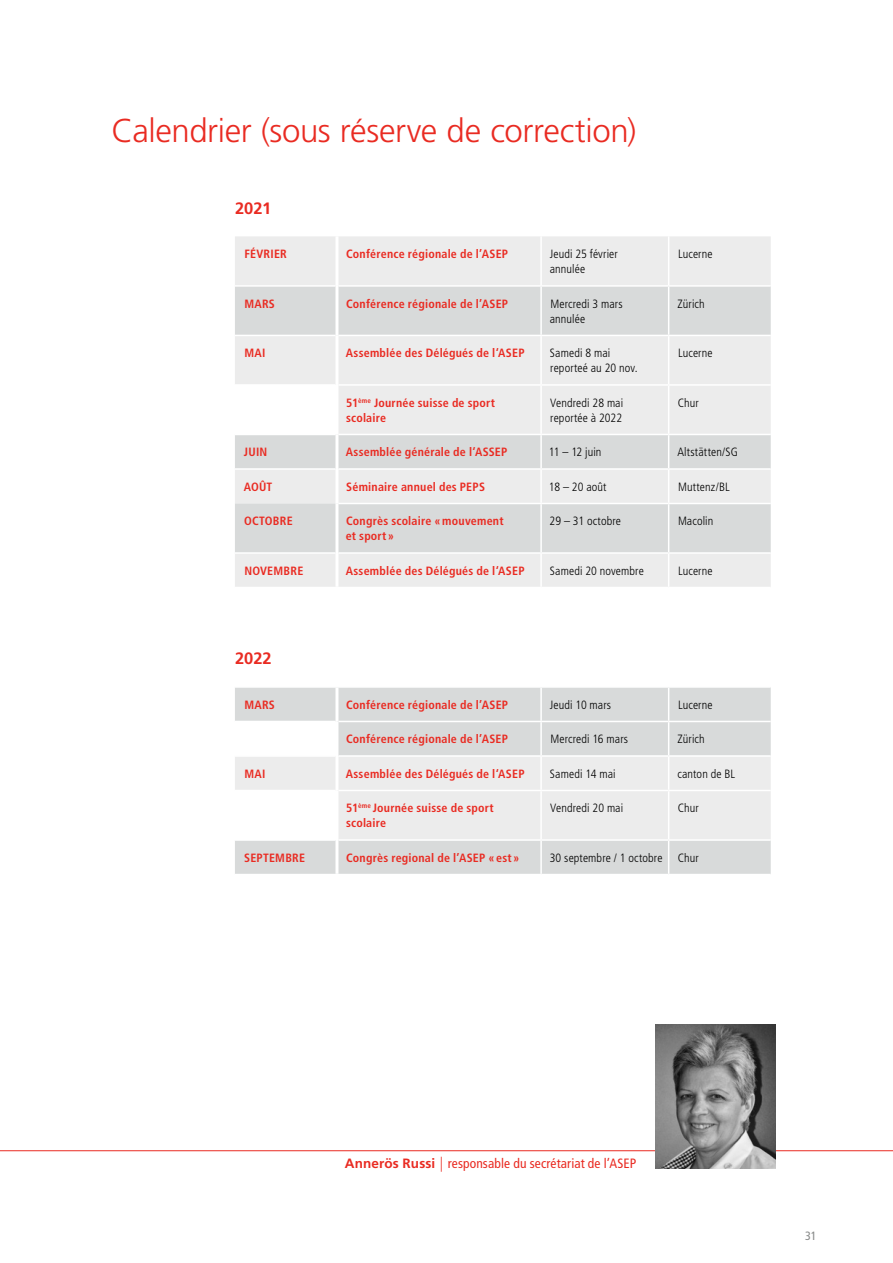
<style>
.page{position:relative;width:893px;height:1263px;background:#fff}
.page>*{position:absolute;margin:0;border:0;box-sizing:border-box;transform-origin:0 0}
.t1{font:300 33px "Frutiger LT Std";letter-spacing:-.015em;color:#e92b22}
.t2{font:700 16.5px "Frutiger LT Std";color:#e92b22}
.t3{font:condensed 13.5px "Frutiger LT Std";letter-spacing:.01em;color:#e92b22}
.t4{font:700 condensed 12px/15px "Frutiger LT Std";letter-spacing:.015em;color:#e92b22}
.t5{font:300 condensed 12px/15px "Frutiger LT Std";letter-spacing:.01em;color:#000}
.t6{font:condensed 12px "Frutiger LT Std";color:#878988}
.s1{font-weight:700;font-stretch:normal}
.s2{font-weight:300;font-size:15px}
</style>
<div class="page">
<hr style="left:0;top:1150px;width:893px;height:1px;background:#e92b22">
<div style="left:235px;top:236px;width:536px;height:351px;background:#ececec"></div>
<svg style="left:235px;top:287px;width:536px;height:265px;background:#e2e3e3"></svg>
<hr style="left:235px;top:285px;width:100px;height:2px;background:#fff">
<hr style="left:338px;top:285px;width:203px;height:2px;background:#fff">
<hr style="left:235px;top:335px;width:100px;height:1px;background:#fff">
<hr style="left:338px;top:335px;width:203px;height:1px;background:#fff">
<hr style="left:235px;top:384px;width:100px;height:2px;background:#fff">
<hr style="left:338px;top:384px;width:203px;height:2px;background:#fff">
<hr style="left:235px;top:434px;width:100px;height:1px;background:#fff">
<hr style="left:338px;top:434px;width:203px;height:1px;background:#fff">
<hr style="left:235px;top:468px;width:100px;height:2px;background:#fff">
<hr style="left:338px;top:468px;width:203px;height:2px;background:#fff">
<hr style="left:338px;top:503px;width:203px;height:1px;background:#fff">
<hr style="left:235px;top:552px;width:100px;height:2px;background:#fff">
<hr style="left:338px;top:552px;width:203px;height:2px;background:#fff">
<hr style="left:668px;top:236px;width:1px;height:49px;background:#fff">
<hr style="left:668px;top:287px;width:1px;height:48px;background:#fff">
<hr style="left:668px;top:336px;width:1px;height:48px;background:#fff">
<hr style="left:668px;top:386px;width:1px;height:48px;background:#fff">
<hr style="left:668px;top:435px;width:1px;height:33px;background:#fff">
<hr style="left:541px;top:285px;width:128px;height:2px;background:#fff">
<hr style="left:541px;top:335px;width:128px;height:1px;background:#fff">
<hr style="left:541px;top:384px;width:128px;height:2px;background:#fff">
<hr style="left:541px;top:434px;width:128px;height:1px;background:#fff">
<hr style="left:541px;top:468px;width:128px;height:2px;background:#fff">
<hr style="left:669px;top:285px;width:102px;height:2px;background:#fff">
<hr style="left:669px;top:335px;width:102px;height:1px;background:#fff">
<hr style="left:669px;top:384px;width:102px;height:2px;background:#fff">
<hr style="left:669px;top:434px;width:102px;height:1px;background:#fff">
<hr style="left:669px;top:468px;width:102px;height:2px;background:#fff">
<hr style="left:668px;top:470px;width:1px;height:33px;background:#fff">
<hr style="left:669px;top:503px;width:102px;height:1px;background:#fff">
<hr style="left:541px;top:503px;width:128px;height:1px;background:#fff">
<hr style="left:668px;top:504px;width:1px;height:48px;background:#fff">
<hr style="left:541px;top:552px;width:128px;height:2px;background:#fff">
<hr style="left:669px;top:552px;width:102px;height:2px;background:#fff">
<hr style="left:668px;top:554px;width:1px;height:33px;background:#fff">
<hr style="left:335px;top:236px;width:3px;height:50px;background:#fff">
<hr style="left:335px;top:286px;width:3px;height:49px;background:#fff">
<hr style="left:335px;top:335px;width:3px;height:50px;background:#fff">
<hr style="left:335px;top:385px;width:3px;height:49px;background:#fff">
<hr style="left:335px;top:434px;width:3px;height:35px;background:#fff">
<hr style="left:335px;top:469px;width:3px;height:34px;background:#fff">
<hr style="left:335px;top:503px;width:3px;height:50px;background:#fff">
<hr style="left:335px;top:553px;width:3px;height:34px;background:#fff">
<hr style="left:540px;top:236px;width:2px;height:49px;background:#fff">
<hr style="left:540px;top:287px;width:2px;height:48px;background:#fff">
<hr style="left:540px;top:336px;width:2px;height:48px;background:#fff">
<hr style="left:540px;top:386px;width:2px;height:48px;background:#fff">
<hr style="left:540px;top:435px;width:2px;height:33px;background:#fff">
<hr style="left:540px;top:470px;width:2px;height:33px;background:#fff">
<hr style="left:540px;top:504px;width:2px;height:48px;background:#fff">
<hr style="left:540px;top:554px;width:2px;height:33px;background:#fff">
<svg style="left:235px;top:688px;width:536px;height:186px;background:#dadcdc"></svg>
<svg style="left:235px;top:757px;width:536px;height:82px"></svg>
<hr style="left:235px;top:721px;width:100px;height:1px;background:#fff">
<hr style="left:338px;top:721px;width:203px;height:1px;background:#fff">
<hr style="left:235px;top:755px;width:100px;height:2px;background:#fff">
<hr style="left:338px;top:755px;width:203px;height:2px;background:#fff">
<hr style="left:235px;top:790px;width:100px;height:1px;background:#fff">
<hr style="left:338px;top:790px;width:203px;height:1px;background:#fff">
<hr style="left:235px;top:839px;width:100px;height:2px;background:#fff">
<hr style="left:338px;top:839px;width:203px;height:2px;background:#fff">
<hr style="left:668px;top:757px;width:1px;height:33px;background:#fff">
<hr style="left:668px;top:791px;width:1px;height:48px;background:#fff">
<hr style="left:668px;top:841px;width:1px;height:33px;background:#fff">
<hr style="left:668px;top:688px;width:1px;height:33px;background:#fff">
<hr style="left:668px;top:722px;width:1px;height:33px;background:#fff">
<hr style="left:541px;top:721px;width:128px;height:1px;background:#fff">
<hr style="left:541px;top:755px;width:128px;height:2px;background:#fff">
<hr style="left:541px;top:790px;width:128px;height:1px;background:#fff">
<hr style="left:541px;top:839px;width:128px;height:2px;background:#fff">
<hr style="left:335px;top:688px;width:3px;height:33px;background:#fff">
<hr style="left:335px;top:721px;width:3px;height:35px;background:#fff">
<hr style="left:335px;top:756px;width:3px;height:34px;background:#fff">
<hr style="left:335px;top:790px;width:3px;height:50px;background:#fff">
<hr style="left:335px;top:840px;width:3px;height:34px;background:#fff">
<hr style="left:540px;top:688px;width:2px;height:33px;background:#fff">
<hr style="left:540px;top:722px;width:2px;height:33px;background:#fff">
<hr style="left:540px;top:757px;width:2px;height:33px;background:#fff">
<hr style="left:540px;top:791px;width:2px;height:48px;background:#fff">
<hr style="left:540px;top:841px;width:2px;height:33px;background:#fff">
<hr style="left:669px;top:721px;width:102px;height:1px;background:#fff">
<hr style="left:669px;top:755px;width:102px;height:2px;background:#fff">
<hr style="left:669px;top:790px;width:102px;height:1px;background:#fff">
<hr style="left:669px;top:839px;width:102px;height:2px;background:#fff">
<img style="left:655px;top:1024px;width:120px;height:144px">
<h1 class="t1" style="left:111px;top:112px;width:526px">Calendrier (sous réserve de correction)</h1>
<h2 class="t2" style="left:235px;top:199px;width:38px">2021</h2>
<p class="t4" style="left:244px;top:246px;width:44px">FÉVRIER</p>
<p class="t4" style="left:346px;top:246px;width:163px">Conférence régionale de l’ASEP</p>
<p class="t5" style="left:550px;top:247px;width:69px">Jeudi 25 février annulée</p>
<p class="t5" style="left:678px;top:247px;width:36px">Lucerne</p>
<p class="t4" style="left:244px;top:296px;width:32px">MARS</p>
<p class="t4" style="left:346px;top:296px;width:163px">Conférence régionale de l’ASEP</p>
<p class="t5" style="left:550px;top:296px;width:74px">Mercredi 3 mars annulée</p>
<p class="t5" style="left:677px;top:296px;width:29px">Zürich</p>
<p class="t4" style="left:244px;top:346px;width:23px">MAI</p>
<p class="t4" style="left:346px;top:346px;width:180px">Assemblée des Délégués de l‘ASEP</p>
<p class="t5" style="left:550px;top:346px;width:89px">Samedi 8 mai reporteé au 20 nov.</p>
<p class="t5" style="left:678px;top:346px;width:36px">Lucerne</p>
<p class="t4" style="left:346px;top:395px;width:150px">51<sup>ème</sup> Journée suisse de sport scolaire</p>
<p class="t5" style="left:550px;top:395px;width:74px">Vendredi 28 mai reportée à 2022</p>
<p class="t5" style="left:678px;top:395px;width:23px">Chur</p>
<p class="t4" style="left:244px;top:445px;width:25px">JUIN</p>
<p class="t4" style="left:346px;top:445px;width:163px">Assemblée générale de l‘ASSEP</p>
<p class="t5" style="left:549px;top:445px;width:54px">11 – 12 juin</p>
<p class="t5" style="left:677px;top:445px;width:62px">Altstätten/SG</p>
<p class="t4" style="left:244px;top:479px;width:30px">AOÛT</p>
<p class="t4" style="left:346px;top:479px;width:140px">Séminaire annuel des PEPS</p>
<p class="t5" style="left:549px;top:479px;width:59px">18 – 20 août</p>
<p class="t5" style="left:678px;top:479px;width:53px">Muttenz/BL</p>
<p class="t4" style="left:244px;top:514px;width:50px">OCTOBRE</p>
<p class="t4" style="left:346px;top:514px;width:159px">Congrès scolaire «mouvement et sport»</p>
<p class="t5" style="left:550px;top:514px;width:73px">29 – 31 octobre</p>
<p class="t5" style="left:678px;top:514px;width:37px">Macolin</p>
<p class="t4" style="left:244px;top:563px;width:60px">NOVEMBRE</p>
<p class="t4" style="left:346px;top:563px;width:180px">Assemblée des Délégués de l‘ASEP</p>
<p class="t5" style="left:550px;top:563px;width:95px">Samedi 20 novembre</p>
<p class="t5" style="left:678px;top:563px;width:36px">Lucerne</p>
<h2 class="t2" style="left:235px;top:649px;width:38px">2022</h2>
<p class="t4" style="left:244px;top:697px;width:32px">MARS</p>
<p class="t4" style="left:346px;top:697px;width:163px">Conférence régionale de l’ASEP</p>
<p class="t5" style="left:550px;top:697px;width:63px">Jeudi 10 mars</p>
<p class="t5" style="left:678px;top:697px;width:36px">Lucerne</p>
<p class="t4" style="left:346px;top:732px;width:163px">Conférence régionale de l’ASEP</p>
<p class="t5" style="left:550px;top:732px;width:79px">Mercredi 16 mars</p>
<p class="t5" style="left:677px;top:732px;width:29px">Zürich</p>
<p class="t4" style="left:244px;top:766px;width:23px">MAI</p>
<p class="t4" style="left:346px;top:766px;width:180px">Assemblée des Délégués de l‘ASEP</p>
<p class="t5" style="left:550px;top:766px;width:67px">Samedi 14 mai</p>
<p class="t5" style="left:677px;top:766px;width:59px">canton de BL</p>
<p class="t4" style="left:346px;top:801px;width:149px">51<sup>ème</sup> Journée suisse de sport scolaire</p>
<p class="t5" style="left:550px;top:801px;width:74px">Vendredi 20 mai</p>
<p class="t5" style="left:678px;top:801px;width:23px">Chur</p>
<p class="t4" style="left:244px;top:850px;width:62px">SEPTEMBRE</p>
<p class="t4" style="left:346px;top:850px;width:175px">Congrès regional de l’ASEP «est»</p>
<p class="t5" style="left:550px;top:850px;width:114px">30 septembre / 1 octobre</p>
<p class="t5" style="left:678px;top:850px;width:23px">Chur</p>
<p class="t3" style="left:345px;top:1156px;width:293px"><span class="s1">Annerös Russi</span> <span class="s2">|</span> responsable du secrétariat de l’ASEP</p>
<p class="t6" style="left:805px;top:1228px;width:13px">31</p>
</div>
